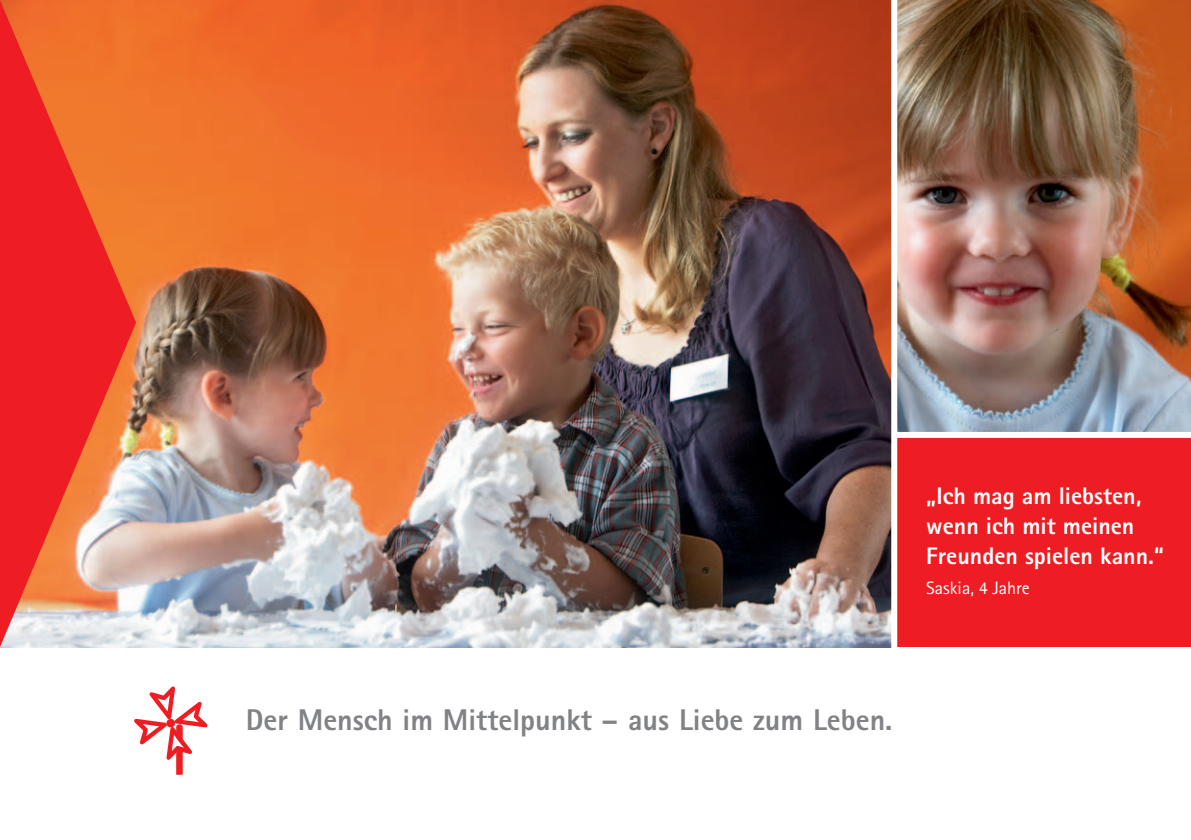
<style>
.page{position:relative;width:1191px;height:840px;background:#fff}
.page>*{position:absolute;margin:0;border:0;box-sizing:border-box;transform-origin:0 0}
.t1{font:800 30px "Rotis Sans Serif";color:#808285}
.t2{font:800 24px/30px "Rotis Sans Serif";color:#fff}
.t3{font:18px "Rotis Sans Serif";color:#fff}
</style>
<div class="page">
<img style="left:897px;top:0;width:294px;height:431px">
<div style="left:894px;top:434px;width:297px;height:212px;background:#ee1d23"></div>
<div style="left:894px;top:431px;width:297px;height:6px;background:#fff"></div>
<img style="left:136px;top:0;width:755px;height:646px">
<svg style="left:134px;top:686px;width:74px;height:88px"></svg>
<div style="left:891px;top:0;width:6px;height:659px;background:#fff"></div>
<svg style="left:0;top:0;width:136px;height:646px;background:#ed5941"></svg>
<p class="t2" style="left:926px;top:480px;width:239px">„Ich mag am liebsten, wenn ich mit meinen<br>Freunden spielen kann.“</p>
<p class="t3" style="left:926px;top:577px;width:105px">Saskia, 4 Jahre</p>
<p class="t1" style="left:246px;top:700px;width:648px">Der Mensch im Mittelpunkt – aus Liebe zum Leben.</p>
</div>
